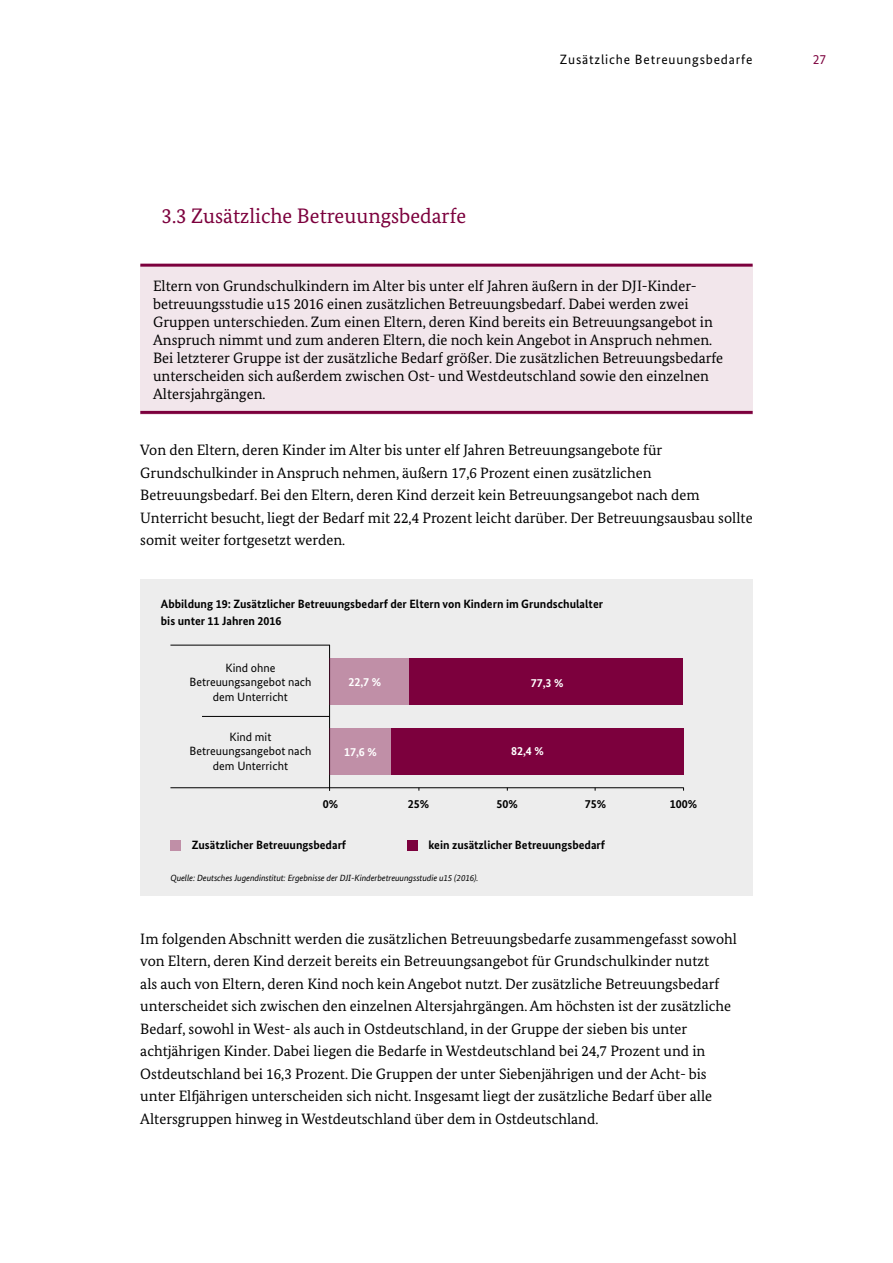
<style>
.page{position:relative;width:893px;height:1263px;background:#fff}
.page>*{position:absolute;margin:0;border:0;box-sizing:border-box;transform-origin:0 0}
.t1{font:21px "Bundes Serif";color:#7c003d}
.t2{font:15px/22.5px "Bundes Serif";color:#000}
.t3{font:13.5px "Bundes Sans";letter-spacing:.06em;color:#000}
.t4{font:13.5px "Bundes Sans";color:#7c003d}
.t5{font:700 12px/16.5px "Bundes Sans";color:#000}
.t6{font:12px/14.4px "Bundes Sans";color:#000;text-align:center}
.t7{font:700 12px "Bundes Sans";color:#fff}
.t8{font:italic 9px "Bundes Sans";letter-spacing:-.01em;color:#000}
</style>
<div class="page">
<div style="left:140px;top:265px;width:613px;height:149px;background:#f2e6eb"></div>
<hr style="left:140px;top:264px;width:613px;height:3px;background:#7c003d">
<hr style="left:140px;top:411px;width:613px;height:3px;background:#7c003d">
<div style="left:140px;top:579px;width:613px;height:317px;background:#ededed"></div>
<hr style="left:170px;top:787px;width:514px;height:1px;background:#000">
<hr style="left:329px;top:645px;width:1px;height:146px;background:#000">
<div style="left:170px;top:840px;width:11px;height:11px;background:#c08fa7"></div>
<div style="left:407px;top:840px;width:11px;height:11px;background:#7c003d"></div>
<hr style="left:202px;top:716px;width:128px;height:1px;background:#000">
<hr style="left:170px;top:645px;width:160px;height:1px;background:#000">
<div style="left:329px;top:658px;width:80px;height:47px;background:#c08fa7"></div>
<div style="left:409px;top:658px;width:274px;height:47px;background:#7c003d"></div>
<div style="left:330px;top:728px;width:61px;height:46px;background:#c08fa7"></div>
<div style="left:391px;top:728px;width:293px;height:46px;background:#7c003d"></div>
<h3 class="t1" style="left:162px;top:203px;width:306px">3.3 Zusätzliche Betreuungsbedarfe</h3>
<p class="t3" style="left:560px;top:51px;width:194px">Zusätzliche Betreuungsbedarfe</p>
<p class="t4" style="left:813px;top:51px;width:15px">27</p>
<p class="t2" style="left:153px;top:277px;width:572px;line-height:18px">Eltern von Grundschulkindern im Alter bis unter elf Jahren äußern in der DJI-Kinder&shy;betreuungsstudie u15 2016 einen zusätzlichen Betreuungsbedarf. Dabei werden zwei Gruppen unterschieden. Zum einen Eltern, deren Kind bereits ein Betreuungsangebot in Anspruch nimmt und zum anderen Eltern, die noch kein Angebot in Anspruch nehmen.<br>Bei letzterer Gruppe ist der zusätzliche Bedarf größer. Die zusätzlichen Betreuungsbedarfe unterscheiden sich außerdem zwischen Ost- und Westdeutschland sowie den einzelnen Altersjahrgängen.</p>
<p class="t2" style="left:140px;top:439px;width:614px">Von den Eltern, deren Kinder im Alter bis unter elf Jahren Betreuungsangebote für Grundschulkinder in Anspruch nehmen, äußern 17,6 Prozent einen zusätzlichen Betreuungsbedarf. Bei den Eltern, deren Kind derzeit kein Betreuungsangebot nach dem Unterricht besucht, liegt der Bedarf mit 22,4 Prozent leicht darüber. Der Betreuungsausbau sollte somit weiter fortgesetzt werden.</p>
<p class="t5" style="left:161px;top:596px;width:444px">Abbildung 19: Zusätzlicher Betreuungsbedarf der Eltern von Kindern im Grundschulalter bis unter 11 Jahren 2016</p>
<p class="t6" style="left:189px;top:660px;width:124px">Kind ohne<br>Betreuungsangebot nach dem Unterricht</p>
<p class="t6" style="left:190px;top:729px;width:123px">Kind mit<br>Betreuungsangebot nach dem Unterricht</p>
<p class="t7" style="left:348px;top:674px;width:34px">22,7 %</p>
<p class="t7" style="left:531px;top:675px;width:34px">77,3 %</p>
<p class="t7" style="left:344px;top:744px;width:34px">17,6 %</p>
<p class="t7" style="left:511px;top:744px;width:34px">82,4 %</p>
<p class="t5" style="left:408px;top:795px;width:23px">25%</p>
<p class="t5" style="left:496px;top:795px;width:23px">50%</p>
<p class="t5" style="left:585px;top:795px;width:23px">75%</p>
<p class="t5" style="left:323px;top:795px;width:17px">0%</p>
<p class="t5" style="left:670px;top:795px;width:29px">100%</p>
<p class="t5" style="left:192px;top:837px;width:156px">Zusätzlicher Betreuungsbedarf</p>
<p class="t5" style="left:428px;top:837px;width:178px">kein zusätzlicher Betreuungsbedarf</p>
<p class="t8" style="left:170px;top:872px;width:309px">Quelle: Deutsches Jugendinstitut: Ergebnisse der DJI-Kinderbetreuungsstudie u15 (2016).</p>
<p class="t2" style="left:140px;top:927px;width:598px">Im folgenden Abschnitt werden die zusätzlichen Betreuungsbedarfe zusammengefasst sowohl von Eltern, deren Kind derzeit bereits ein Betreuungsangebot für Grundschulkinder nutzt<br>als auch von Eltern, deren Kind noch kein Angebot nutzt. Der zusätzliche Betreuungsbedarf unterscheidet sich zwischen den einzelnen Altersjahrgängen. Am höchsten ist der zusätzliche Bedarf, sowohl in West- als auch in Ostdeutschland, in der Gruppe der sieben bis unter achtjährigen Kinder. Dabei liegen die Bedarfe in Westdeutschland bei 24,7 Prozent und in Ostdeutschland bei 16,3 Prozent. Die Gruppen der unter Siebenjährigen und der Acht- bis unter Elfjährigen unterscheiden sich nicht. Insgesamt liegt der zusätzliche Bedarf über alle Altersgruppen hinweg in Westdeutschland über dem in Ostdeutschland.</p>
</div>
